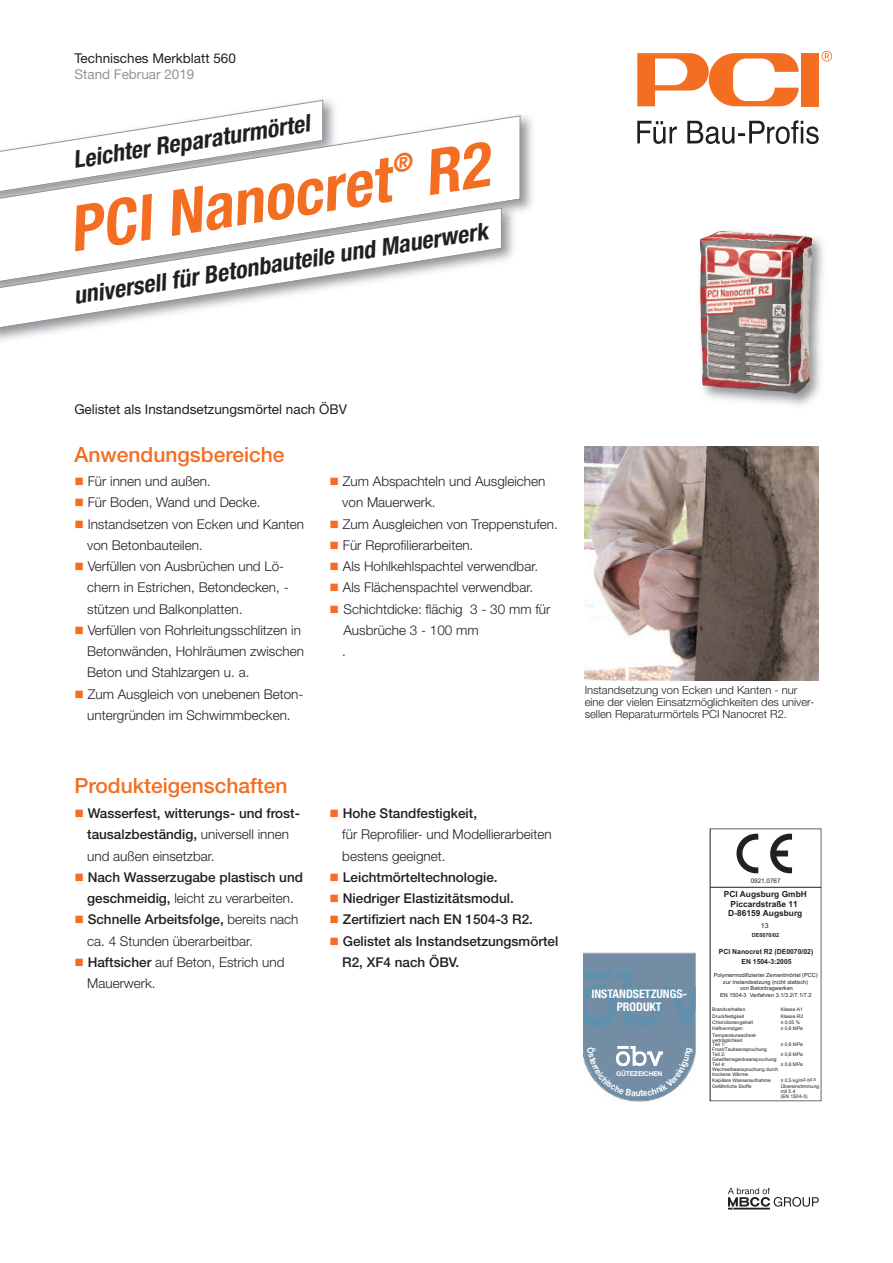
<style>
.page{position:relative;width:893px;height:1263px;background:#fff}
.page>*{position:absolute;margin:0;border:0;box-sizing:border-box;transform-origin:0 0}
.t1{font:italic 700 condensed 63px "Helvetica Neue LT Pro";color:#f36e21}
.t2{font:italic 700 condensed 24px "Helvetica Neue LT Pro";color:#231f20}
.t3{font:500 21px "Helvetica Neue LT Pro";color:#f36e21}
.t4{font:300 13.5px/21.3px "Helvetica Neue LT Pro";color:#231f20}
.t5{font:500 13.5px/21.3px "Helvetica Neue LT Pro";color:#231f20}
.t6{font:13.5px "Helvetica Neue LT Pro";color:#231f20}
.t7{font:13.5px "Helvetica Neue LT Pro";color:#939598}
.t8{font:700 condensed 12px/12.8px "Helvetica Neue LT Pro";color:#fff}
.t9{font:300 11.25px/12px "Helvetica Neue LT Pro";color:#231f20}
.t10{font:700 8.4px/9.1px "Arial";color:#231f20;text-align:center}
.t11{font:700 7.05px/9.8px "Arial";color:#231f20;text-align:center}
.t12{font:7.05px "Arial";color:#231f20}
.t13{font:700 6.6px "Helvetica Neue LT Pro";letter-spacing:-.025em;color:#fff}
.t14{font:6.3px "Arial";color:#231f20}
.t15{font:5.55px/6.8px "Arial";color:#231f20;text-align:center}
.t16{font:700 5.55px "Arial";color:#231f20}
.t17{font:4.95px/4.9px "Arial";color:#231f20}
.s1{color:#f36e21}
.s2{font-weight:300}
.s3{font-weight:500}
.s4{font-size:4.2px}
</style>
<div class="page">
<img style="left:226px;top:107px;width:307px;height:105px">
<svg style="left:1px;top:115px;width:520px;height:85px"></svg>
<img style="left:700px;top:231px;width:123px;height:174px">
<img style="left:700px;top:231px;width:25px;height:12px">
<img style="left:1px;top:199px;width:517px;height:64px">
<svg style="left:1px;top:207px;width:501px;height:123px"></svg>
<hr style="left:710px;top:887px;width:111px;height:1px;background:#231f20">
<svg style="left:736px;top:834px;width:22px;height:39px"></svg>
<svg style="left:770px;top:834px;width:22px;height:39px"></svg>
<img style="left:585px;top:446px;width:233px;height:234px">
<svg style="left:637px;top:51px;width:195px;height:94px"></svg>
<svg style="left:728px;top:1187px;width:91px;height:23px"></svg>
<svg style="left:394px;top:152px;width:19px;height:22px"></svg>
<svg style="left:430px;top:140px;width:61px;height:55px"></svg>
<svg style="left:583px;top:952px;width:113px;height:149px;background:#7e99af"></svg>
<p class="t6" style="left:74px;top:53px;width:163px">Technisches Merkblatt 560</p>
<p class="t7" style="left:74px;top:69px;width:122px">Stand Februar 2019</p>
<h2 class="t2" style="left:72px;top:151px;width:241px;rotate:-9deg">Leichter Reparaturmörtel</h2>
<h1 class="t1" style="left:65px;top:207px;width:326px;rotate:-9deg">PCI Nanocret</h1>
<h2 class="t2" style="left:72px;top:287px;width:420px;rotate:-9deg">universell für Betonbauteile und Mauerwerk</h2>
<p class="t6" style="left:74px;top:404px;width:274px">Gelistet als Instandsetzungsmörtel nach ÖBV</p>
<h3 class="t3" style="left:74px;top:446px;width:212px">Anwendungsbereiche</h3>
<p class="t4" style="left:74px;top:472px;width:138px"><span class="s1">■</span> Für innen und außen.</p>
<p class="t4" style="left:74px;top:493px;width:188px"><span class="s1">■</span> Für Boden, Wand und Decke.</p>
<p class="t4" style="left:87px;top:514px;width:218px;text-indent:-13px"><span class="s1">■</span> Instandsetzen von Ecken und Kanten von Betonbauteilen.</p>
<p class="t4" style="left:87px;top:557px;width:203px;text-indent:-13px"><span class="s1">■</span> Verfüllen von Ausbrüchen und Lö&shy;chern in Estrichen, Betondecken, - stützen und Balkonplatten.</p>
<p class="t4" style="left:87px;top:621px;width:218px;text-indent:-13px"><span class="s1">■</span> Verfüllen von Rohrleitungsschlitzen in<br>Betonwänden, Hohlräumen zwischen<br>Beton und Stahlzargen u. a.</p>
<p class="t4" style="left:74px;top:684px;width:231px;text-align:center"><span class="s1">■</span> Zum Ausgleich von unebenen Beton&shy;untergründen im Schwimmbecken.</p>
<h3 class="t3" style="left:74px;top:778px;width:215px">Produkteigenschaften</h3>
<p class="t5" style="left:87px;top:804px;width:214px;text-indent:-13px"><span class="s1">■</span> Wasserfest, witterungs- und frost&shy;tausalzbeständig, <span class="s2">universell innen und außen einsetzbar.</span></p>
<p class="t5" style="left:74px;top:868px;width:230px;text-align:center"><span class="s1">■</span> Nach Wasserzugabe plastisch und geschmeidig, <span class="s2">leicht zu verarbeiten.</span></p>
<p class="t4" style="left:87px;top:910px;width:213px;text-indent:-13px"><span class="s1">■</span> <span class="s3">Schnelle Arbeitsfolge,</span> bereits nach ca. 4 Stunden überarbeitbar.</p>
<p class="t4" style="left:87px;top:953px;width:199px;text-indent:-13px"><span class="s1">■</span> <span class="s3">Haftsicher</span> auf Beton, Estrich und<br>Mauerwerk.</p>
<p class="t4" style="left:342px;top:472px;width:205px;text-indent:-13px"><span class="s1">■</span> Zum Abspachteln und Ausgleichen von Mauerwerk.</p>
<p class="t4" style="left:330px;top:514px;width:230px"><span class="s1">■</span> Zum Ausgleichen von Treppenstufen.</p>
<p class="t4" style="left:330px;top:536px;width:145px"><span class="s1">■</span> Für Reprofilierarbeiten.</p>
<p class="t4" style="left:330px;top:557px;width:210px"><span class="s1">■</span> Als Hohlkehlspachtel verwendbar.</p>
<p class="t4" style="left:330px;top:578px;width:205px"><span class="s1">■</span> Als Flächenspachtel verwendbar.</p>
<p class="t4" style="left:342px;top:599px;width:209px;text-indent:-13px"><span class="s1">■</span> Schichtdicke: flächig 3 - 30 mm für<br>Ausbrüche 3 - 100 mm<br>.</p>
<p class="t4" style="left:342px;top:804px;width:211px;text-indent:-13px"><span class="s1">■</span> <span class="s3">Hohe Standfestigkeit,<br></span>für Reprofilier- und Modellierarbeiten bestens geeignet.</p>
<p class="t5" style="left:330px;top:868px;width:170px"><span class="s1">■</span> Leichtmörteltechnologie.</p>
<p class="t5" style="left:330px;top:889px;width:186px"><span class="s1">■</span> Niedriger Elastizitätsmodul.</p>
<p class="t5" style="left:330px;top:910px;width:205px"><span class="s1">■</span> Zertifiziert nach EN 1504-3 R2.</p>
<p class="t5" style="left:342px;top:931px;width:218px;text-indent:-13px"><span class="s1">■</span> Gelistet als Instandsetzungsmörtel<br>R2, XF4 nach ÖBV.</p>
<p class="t9" style="left:585px;top:685px;width:231px">Instandsetzung von Ecken und Kanten - nur eine der vielen Einsatzmöglichkeiten des univer&shy;sellen Reparaturmörtels PCI Nanocret R2.</p>
<p class="t8" style="left:617px;top:989px;width:72px;text-indent:-25px">INSTANDSETZUNGS-<br>P DU</p>
<p class="t8" style="left:623px;top:1001px;width:40px">RO KT</p>
<p class="t13" style="left:616px;top:1071px;width:48px">GÜTEZEICHEN</p>
<p class="t14" style="left:751px;top:877px;width:31px">0921,0767</p>
<p class="t10" style="left:724px;top:890px;width:85px">PCI Augsburg GmbH<br>Piccardstraße 11<br>D-86159 Augsburg</p>
<p class="t12" style="left:761px;top:921px;width:9px">13</p>
<p class="t16" style="left:752px;top:932px;width:29px">DE0070/02</p>
<p class="t11" style="left:719px;top:947px;width:96px">PCI Nanocret R2 (DE0070/02)<br>EN 1504-3:2005</p>
<p class="t15" style="left:714px;top:971px;width:106px">Polymermodifizierter Zementmörtel (PCC) zur Instandsetzung (nicht statisch)<br>von Betontragwerken<br>EN 1504-3 Verfahren 3.1/3.2/7.1/7.2</p>
<p class="t17" style="left:712px;top:1007px;width:35px">Brandverhalten</p>
<p class="t17" style="left:781px;top:1007px;width:24px">Klasse A1</p>
<p class="t17" style="left:712px;top:1013px;width:34px">Druckfestigkeit</p>
<p class="t17" style="left:781px;top:1013px;width:24px">Klasse R2</p>
<p class="t17" style="left:712px;top:1020px;width:42px">Chloridionengehalt</p>
<p class="t17" style="left:781px;top:1020px;width:21px">≤ 0,05 %</p>
<p class="t17" style="left:712px;top:1026px;width:32px">Haftvermögen</p>
<p class="t17" style="left:781px;top:1026px;width:24px">≥ 0,8 MPa</p>
<p class="t17" style="left:712px;top:1032px;width:46px">Temperaturwechsel&shy;verträglichkeit<br>Teil 1:</p>
<p class="t17" style="left:781px;top:1042px;width:24px">≥ 0,8 MPa</p>
<p class="t17" style="left:712px;top:1047px;width:56px">Frost/Taubeanspruchung<br>Teil 2:</p>
<p class="t17" style="left:781px;top:1052px;width:24px">≥ 0,8 MPa</p>
<p class="t17" style="left:712px;top:1057px;width:66px">Gewitterregenbeanspruchung<br>Teil 4:</p>
<p class="t17" style="left:781px;top:1062px;width:24px">≥ 0,8 MPa</p>
<p class="t17" style="left:712px;top:1067px;width:68px">Wechselbeanspruchung durch trockene Wärme</p>
<p class="t17" style="left:712px;top:1078px;width:60px">Kapillare Wasseraufnahme</p>
<p class="t17" style="left:781px;top:1078px;width:37px">≤ 0,5 kg/m<span class="s4">2</span>·h<span class="s4">0,5</span></p>
<p class="t17" style="left:712px;top:1084px;width:41px">Gefährliche Stoffe</p>
<p class="t17" style="left:781px;top:1084px;width:40px">Übereinstimmung mit 5.4<br>(EN 1504-3)</p>
</div>
